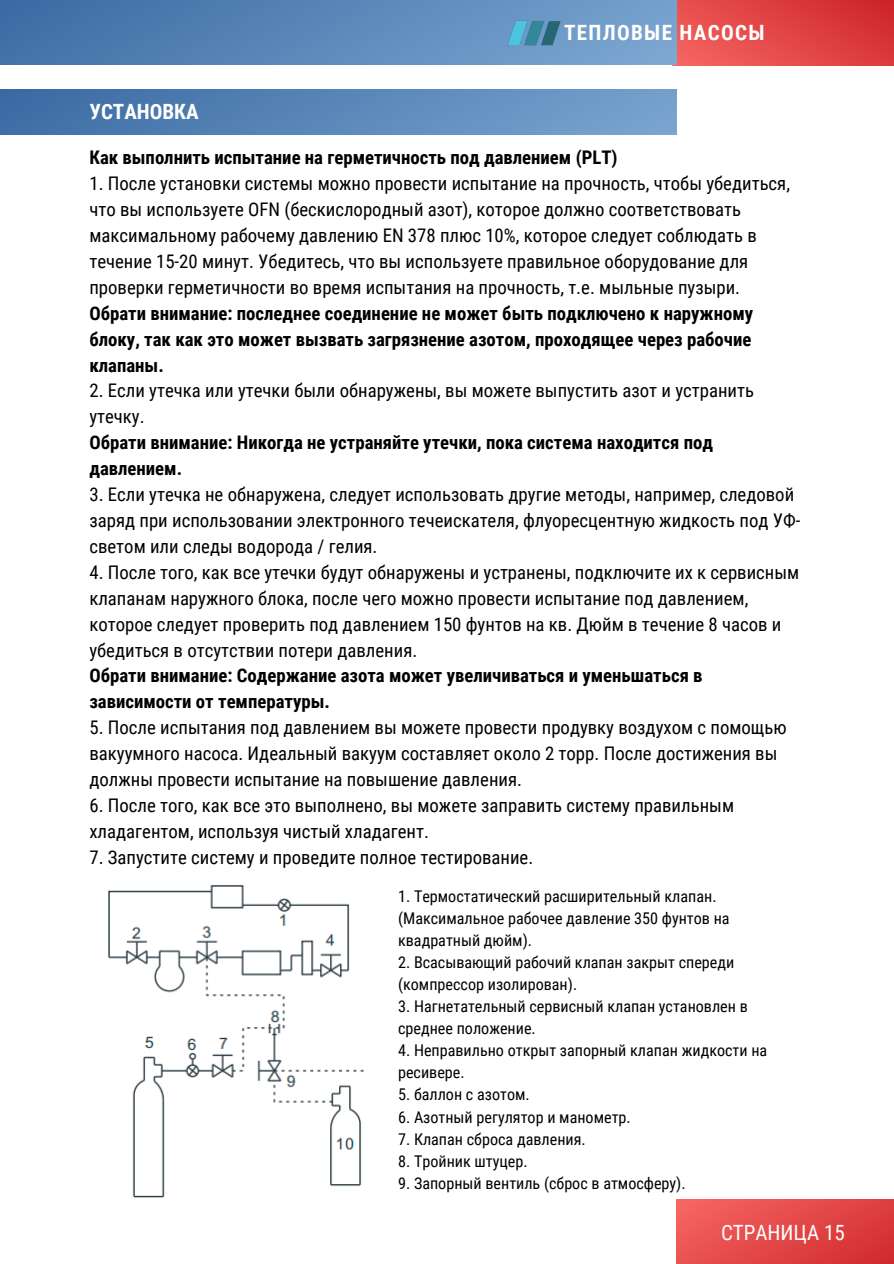
<style>
.page{position:relative;width:894px;height:1264px;background:#fff}
.page>*{position:absolute;margin:0;border:0;box-sizing:border-box;transform-origin:0 0}
.t1{font:700 21px "Roboto Condensed";letter-spacing:.06em;color:#fff}
.t2{font:21px "Roboto Condensed";color:#fff}
.t3{font:700 21px "Roboto Condensed";color:#fff}
.t4{font:18.75px/26px "Roboto Condensed";color:#000}
.t5{font:700 18.75px/26px "Roboto Condensed";color:#000}
.t6{font:16.2px/22px "Roboto Condensed";color:#000}
</style>
<div class="page">
<div style="left:671px;top:0;width:222px;height:65px;background:linear-gradient(to right,#ef5c59,#d32f30)"></div>
<div style="left:0;top:0;width:676px;height:65px;background:linear-gradient(to right,#3f6ea6,#79a4cf)"></div>
<img style="left:505px;top:16px;width:59px;height:35px">
<div style="left:0;top:89px;width:676px;height:45px;background:linear-gradient(to right,#3c6ca4,#77a3ce)"></div>
<div style="left:676px;top:1199px;width:217px;height:64px;background:linear-gradient(to right,#f05e5b,#d63435)"></div>
<img style="left:108px;top:885px;width:256px;height:313px">
<p class="t3" style="left:89px;top:99px;width:111px">УСТАНОВКА</p>
<p class="t1" style="left:564px;top:21px;width:202px">ТЕПЛОВЫЕ НАСОСЫ</p>
<p class="t5" style="left:89px;top:145px;width:529px">Как выполнить испытание на герметичность под давлением (PLT)</p>
<p class="t4" style="left:89px;top:171px;width:702px">1. После установки системы можно провести испытание на прочность, чтобы убедиться, что вы используете OFN (бескислородный азот), которое должно соответствовать максимальному рабочему давлению EN 378 плюс 10%, которое следует соблюдать в течение 15-20 минут. Убедитесь, что вы используете правильное оборудование для проверки герметичности во время испытания на прочность, т.е. мыльные пузыри.</p>
<p class="t5" style="left:89px;top:300px;width:665px;text-align:justify">Обрати внимание: последнее соединение не может быть подключено к наружному блоку, так как это может вызвать загрязнение азотом, проходящее через рабочие клапаны.</p>
<p class="t4" style="left:89px;top:378px;width:666px">2. Если утечка или утечки были обнаружены, вы можете выпустить азот и устранить утечку.</p>
<p class="t5" style="left:89px;top:430px;width:624px">Обрати внимание: Никогда не устраняйте утечки, пока система находится под давлением.</p>
<p class="t4" style="left:89px;top:481px;width:712px">3. Если утечка не обнаружена, следует использовать другие методы, например, следовой заряд при использовании электронного течеискателя, флуоресцентную жидкость под УФ&shy;светом или следы водорода / гелия.</p>
<p class="t4" style="left:89px;top:559px;width:711px">4. После того, как все утечки будут обнаружены и устранены, подключите их к сервисным клапанам наружного блока, после чего можно провести испытание под давлением, которое следует проверить под давлением 150 фунтов на кв. Дюйм в течение 8 часов и убедиться в отсутствии потери давления.</p>
<p class="t5" style="left:89px;top:663px;width:614px">Обрати внимание: Содержание азота может увеличиваться и уменьшаться в зависимости от температуры.</p>
<p class="t4" style="left:89px;top:714px;width:698px">5. После испытания под давлением вы можете провести продувку воздухом с помощью вакуумного насоса. Идеальный вакуум составляет около 2 торр. После достижения вы должны провести испытание на повышение давления.</p>
<p class="t4" style="left:89px;top:792px;width:646px">6. После того, как все это выполнено, вы можете заправить систему правильным хладагентом, используя чистый хладагент.</p>
<p class="t4" style="left:89px;top:844px;width:445px">7. Запустите систему и проведите полное тестирование.</p>
<p class="t6" style="left:398px;top:885px;width:333px">1. Термостатический расширительный клапан. (Максимальное рабочее давление 350 фунтов на квадратный дюйм).</p>
<p class="t6" style="left:398px;top:951px;width:337px">2. Всасывающий рабочий клапан закрыт спереди (компрессор изолирован).</p>
<p class="t6" style="left:398px;top:995px;width:351px">3. Нагнетательный сервисный клапан установлен в среднее положение.</p>
<p class="t6" style="left:398px;top:1039px;width:370px">4. Неправильно открыт запорный клапан жидкости на ресивере.</p>
<p class="t6" style="left:398px;top:1083px;width:133px">5. баллон с азотом.</p>
<p class="t6" style="left:398px;top:1105px;width:234px">6. Азотный регулятор и манометр.</p>
<p class="t6" style="left:398px;top:1127px;width:189px">7. Клапан сброса давления.</p>
<p class="t6" style="left:398px;top:1149px;width:131px">8. Тройник штуцер.</p>
<p class="t6" style="left:398px;top:1171px;width:289px">9. Запорный вентиль (сброс в атмосферу).</p>
<p class="t2" style="left:720px;top:1220px;width:125px">СТРАНИЦА 15</p>
</div>
